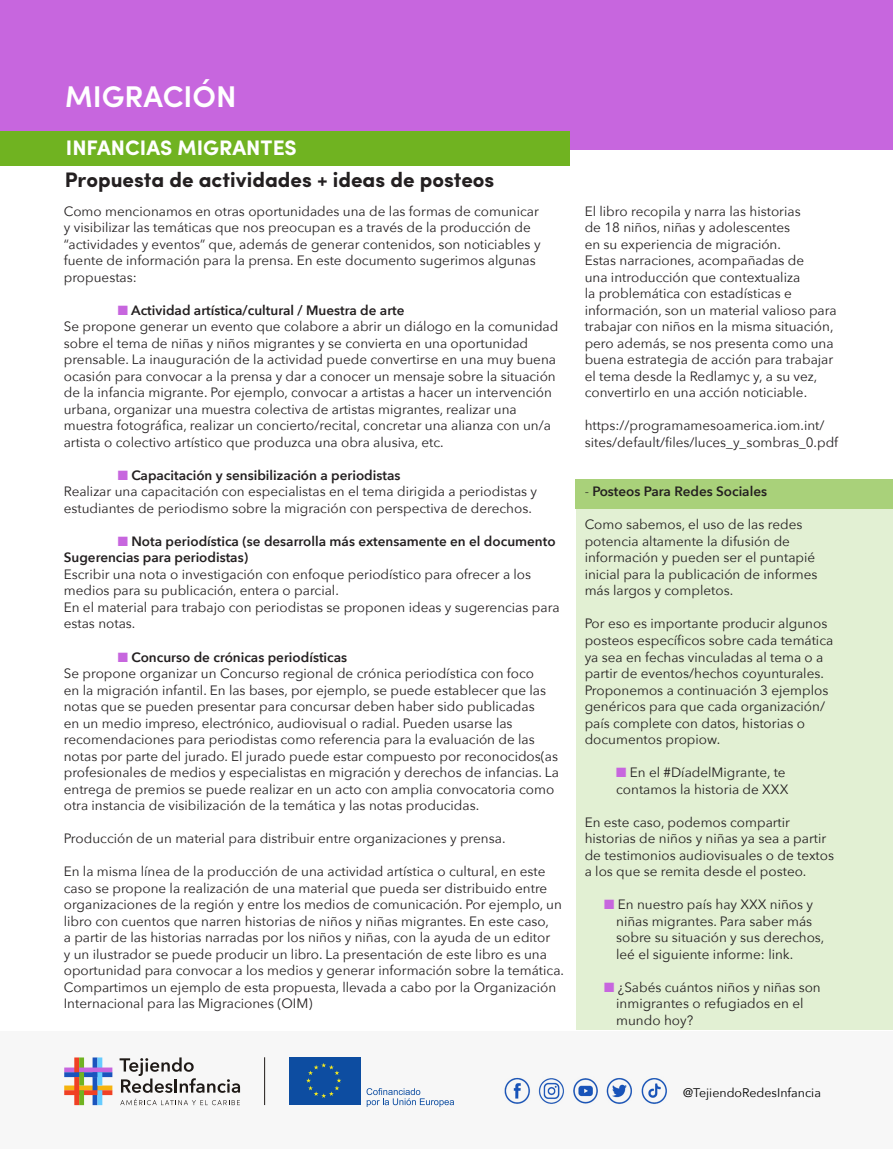
<style>
.page{position:relative;width:893px;height:1149px;background:#fff}
.page>*{position:absolute;margin:0;border:0;box-sizing:border-box;transform-origin:0 0}
.t1{font:600 30px "Sofia Pro";color:#fff}
.titulo_en_texto{font:700 21px "Sofia Pro";color:#231f20}
.titulo_en_texto-2{font:700 21px "Sofia Pro";color:#fff}
.texto_general{font:13.5px/16.5px "Avenir Next";color:#231f20}
.texto_general-2{font:600 13.5px/16.5px "Avenir Next";color:#231f20}
.t2{font:12.45px "Avenir Next";color:#000}
.s1{color:#c766de}
.s2{font-weight:400}
</style>
<div class="page">
<div style="left:0;top:0;width:893px;height:150px;background:#c766de"></div>
<div style="left:0;top:1030px;width:893px;height:118px;background:#f7f7f7"></div>
<hr style="left:264px;top:1056px;width:1px;height:48px;background:#1f1a17">
<div style="left:289px;top:1056px;width:71px;height:48px;background:#0d4da1"></div>
<svg style="left:306px;top:1063px;width:35px;height:34px"></svg>
<svg style="left:367px;top:1088px;width:87px;height:18px"></svg>
<svg style="left:64px;top:1057px;width:48px;height:47px"></svg>
<svg style="left:120px;top:1057px;width:120px;height:35px"></svg>
<svg style="left:120px;top:1098px;width:120px;height:6px"></svg>
<img style="left:504px;top:1077px;width:163px;height:27px">
<div style="left:576px;top:508px;width:317px;height:521px;background:#e2f0d3"></div>
<div style="left:575px;top:478px;width:318px;height:30px;background:#a9d17a"></div>
<div style="left:0;top:132px;width:570px;height:34px;background:#70b321"></div>
<h1 class="t1" style="left:65px;top:73px;width:173px">MIGRACIÓN</h1>
<p class="titulo_en_texto-2" style="left:66px;top:132px;width:232px">INFANCIAS MIGRANTES</p>
<p class="titulo_en_texto" style="left:65px;top:164px;width:431px">Propuesta de actividades + ideas de posteos</p>
<p class="texto_general" style="left:64px;top:202px;width:478px">Como mencionamos en otras oportunidades una de las formas de comunicar y visibilizar las temáticas que nos preocupan es a través de la producción de “actividades y eventos” que, además de generar contenidos, son noticiables y fuente de información para la prensa. En este documento sugerimos algunas propuestas:</p>
<p class="texto_general-2" style="left:118px;top:301px;width:288px"><span class="s1">■</span> Actividad artística/cultural / Muestra de arte</p>
<p class="texto_general" style="left:64px;top:317px;width:496px">Se propone generar un evento que colabore a abrir un diálogo en la comunidad sobre el tema de niñas y niños migrantes y se convierta en una oportunidad prensable. La inauguración de la actividad puede convertirse en una muy buena ocasión para convocar a la prensa y dar a conocer un mensaje sobre la situación de la infancia migrante. Por ejemplo, convocar a artistas a hacer un intervención urbana, organizar una muestra colectiva de artistas migrantes, realizar una muestra fotográfica, realizar un concierto/recital, concretar una alianza con un/a artista o colectivo artístico que produzca una obra alusiva, etc.</p>
<p class="texto_general-2" style="left:118px;top:466px;width:284px"><span class="s1">■</span> Capacitación y sensibilización a periodistas</p>
<p class="texto_general" style="left:64px;top:482px;width:475px">Realizar una capacitación con especialistas en el tema dirigida a periodistas y estudiantes de periodismo sobre la migración con perspectiva de derechos.</p>
<p class="texto_general-2" style="left:64px;top:532px;width:493px;text-indent:54px"><span class="s1">■</span> Nota periodística (se desarrolla más extensamente en el documento<br>Sugerencias para periodistas)</p>
<p class="texto_general" style="left:64px;top:565px;width:469px">Escribir una nota o investigación con enfoque periodístico para ofrecer a los medios para su publicación, entera o parcial.</p>
<p class="texto_general" style="left:64px;top:598px;width:497px">En el material para trabajo con periodistas se proponen ideas y sugerencias para estas notas.</p>
<p class="texto_general-2" style="left:118px;top:648px;width:231px"><span class="s1">■</span> Concurso de crónicas periodísticas</p>
<p class="texto_general" style="left:64px;top:664px;width:497px">Se propone organizar un Concurso regional de crónica periodística con foco<br>en la migración infantil. En las bases, por ejemplo, se puede establecer que las notas que se pueden presentar para concursar deben haber sido publicadas<br>en un medio impreso, electrónico, audiovisual o radial. Pueden usarse las recomendaciones para periodistas como referencia para la evaluación de las notas por parte del jurado. El jurado puede estar compuesto por reconocidos(as profesionales de medios y especialistas en migración y derechos de infancias. La entrega de premios se puede realizar en un acto con amplia convocatoria como otra instancia de visibilización de la temática y las notas producidas.</p>
<p class="texto_general" style="left:64px;top:829px;width:443px">Producción de un material para distribuir entre organizaciones y prensa.</p>
<p class="texto_general" style="left:64px;top:862px;width:502px">En la misma línea de la producción de una actividad artística o cultural, en este caso se propone la realización de una material que pueda ser distribuido entre organizaciones de la región y entre los medios de comunicación. Por ejemplo, un libro con cuentos que narren historias de niños y niñas migrantes. En este caso,<br>a partir de las historias narradas por los niños y niñas, con la ayuda de un editor<br>y un ilustrador se puede producir un libro. La presentación de este libro es una oportunidad para convocar a los medios y generar información sobre la temática.<br>Compartimos un ejemplo de esta propuesta, llevada a cabo por la Organización Internacional para las Migraciones (OIM)</p>
<p class="texto_general" style="left:585px;top:202px;width:254px">El libro recopila y narra las historias<br>de 18 niños, niñas y adolescentes<br>en su experiencia de migración.<br>Estas narraciones, acompañadas de<br>una introducción que contextualiza<br>la problemática con estadísticas e información, son un material valioso para trabajar con niños en la misma situación, pero además, se nos presenta como una buena estrategia de acción para trabajar el tema desde la Redlamyc y, a su vez, convertirlo en una acción noticiable.</p>
<p class="texto_general" style="left:585px;top:416px;width:255px">https://programamesoamerica.iom.int/ sites/default/files/luces_y_sombras_0.pdf</p>
<p class="texto_general-2" style="left:585px;top:483px;width:184px"><span class="s2">-</span> Posteos Para Redes Sociales</p>
<p class="texto_general" style="left:585px;top:515px;width:234px">Como sabemos, el uso de las redes potencia altamente la difusión de información y pueden ser el puntapié inicial para la publicación de informes más largos y completos.</p>
<p class="texto_general" style="left:585px;top:614px;width:250px">Por eso es importante producir algunos posteos específicos sobre cada temática ya sea en fechas vinculadas al tema o a partir de eventos/hechos coyunturales.</p>
<p class="texto_general" style="left:585px;top:680px;width:245px">Proponemos a continuación 3 ejemplos genéricos para que cada organización/ país complete con datos, historias o documentos propiow.</p>
<p class="texto_general" style="left:616px;top:763px;width:174px"><span class="s1">■</span> En el #DíadelMigrante, te contamos la historia de XXX</p>
<p class="texto_general" style="left:585px;top:812px;width:251px">En este caso, podemos compartir historias de niños y niñas ya sea a partir de testimonios audiovisuales o de textos a los que se remita desde el posteo.</p>
<p class="texto_general" style="left:616px;top:895px;width:210px;text-indent:-12px"><span class="s1">■</span> En nuestro país hay XXX niños y niñas migrantes. Para saber más sobre su situación y sus derechos, leé el siguiente informe: link.</p>
<p class="texto_general" style="left:616px;top:977px;width:206px;text-indent:-12px"><span class="s1">■</span> ¿Sabés cuántos niños y niñas son inmigrantes o refugiados en el mundo hoy?</p>
<p class="t2" style="left:683px;top:1081px;width:139px">@TejiendoRedesInfancia</p>
</div>
